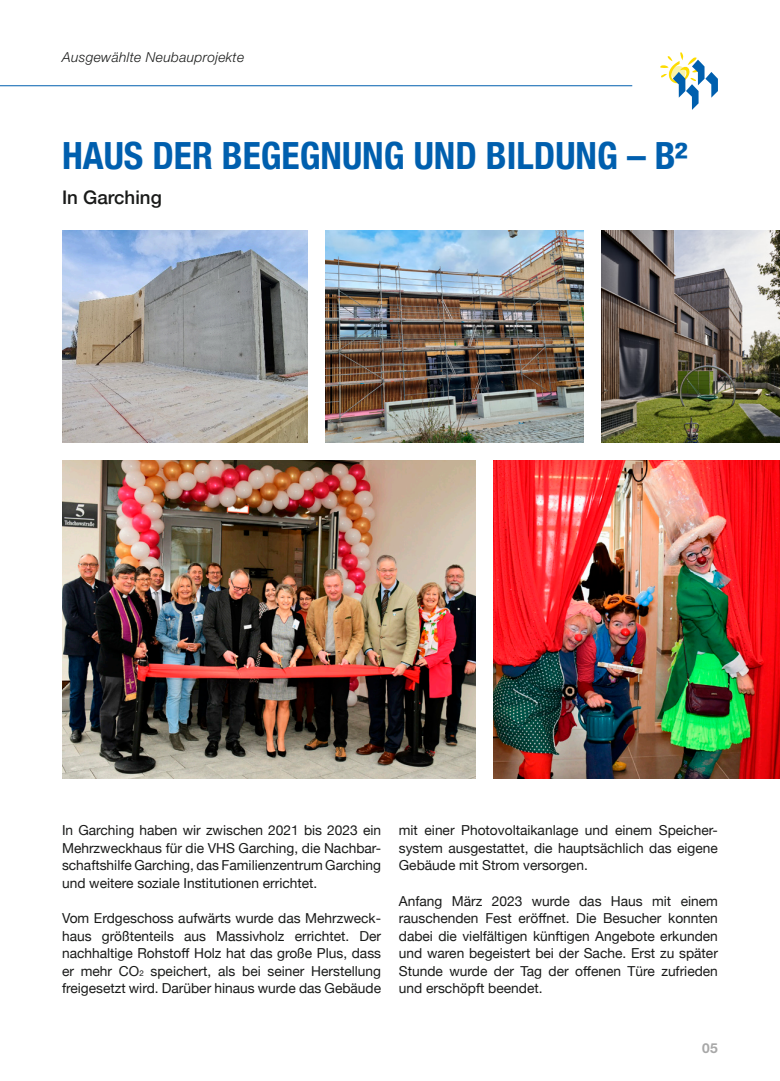
<style>
.page{position:relative;width:780px;height:1081px;background:#fff}
.page>*{position:absolute;margin:0;border:0;box-sizing:border-box;transform-origin:0 0}
.COPY{font:700 condensed 37.5px "Helvetica Neue";color:#005fae}
.COPY-2{font:500 18.75px "Helvetica Neue";color:#191a19}
.COPY-3{font:13.75px/17.5px "Helvetica Neue";color:#191a19;text-align:justify}
.t1{font:italic 300 13.75px "Helvetica Neue LT Std";letter-spacing:.025em;color:#191a19}
.t2{font:700 13.75px "Helvetica Neue LT Std";color:#a8a8a8}
.s1{font-size:8px}
</style>
<div class="page">
<img style="left:62px;top:460px;width:413px;height:318px">
<img style="left:493px;top:460px;width:287px;height:318px">
<img style="left:62px;top:230px;width:245px;height:213px">
<img style="left:325px;top:230px;width:258px;height:213px">
<svg style="left:660px;top:52px;width:58px;height:58px"></svg>
<hr style="left:0;top:86px;width:632px;height:1px;background:#005fae">
<img style="left:601px;top:230px;width:179px;height:213px">
<p class="t1" style="left:62px;top:49px;width:184px">Ausgewählte Neubauprojekte</p>
<p class="COPY" style="left:62px;top:124px;width:626px">HAUS DER BEGEGNUNG UND BILDUNG – B²</p>
<p class="COPY-2" style="left:62px;top:182px;width:101px">In Garching</p>
<p class="COPY-3" style="left:62px;top:822px;width:320px">In Garching haben wir zwischen 2021 bis 2023 ein Mehrzweckhaus für die VHS Garching, die Nachbar&shy;schaftshilfe Garching, das Familienzentrum Garching und weitere soziale Institutionen errichtet.</p>
<p class="COPY-3" style="left:62px;top:910px;width:320px">Vom Erdgeschoss aufwärts wurde das Mehrzweck&shy;haus größtenteils aus Massivholz errichtet. Der nachhaltige Rohstoff Holz hat das große Plus, dass er mehr CO<span class="s1">2</span> speichert, als bei seiner Herstellung freigesetzt wird. Darüber hinaus wurde das Gebäude</p>
<p class="COPY-3" style="left:399px;top:822px;width:320px">mit einer Photovoltaikanlage und einem Speicher&shy;system ausgestattet, die hauptsächlich das eigene Gebäude mit Strom versorgen.</p>
<p class="COPY-3" style="left:399px;top:892px;width:320px">Anfang März 2023 wurde das Haus mit einem rauschenden Fest eröffnet. Die Besucher konnten dabei die vielfältigen künftigen Angebote erkunden und waren begeistert bei der Sache. Erst zu später Stunde wurde der Tag der offenen Türe zufrieden und erschöpft beendet.</p>
<p class="t2" style="left:702px;top:1039px;width:17px">05</p>
</div>
